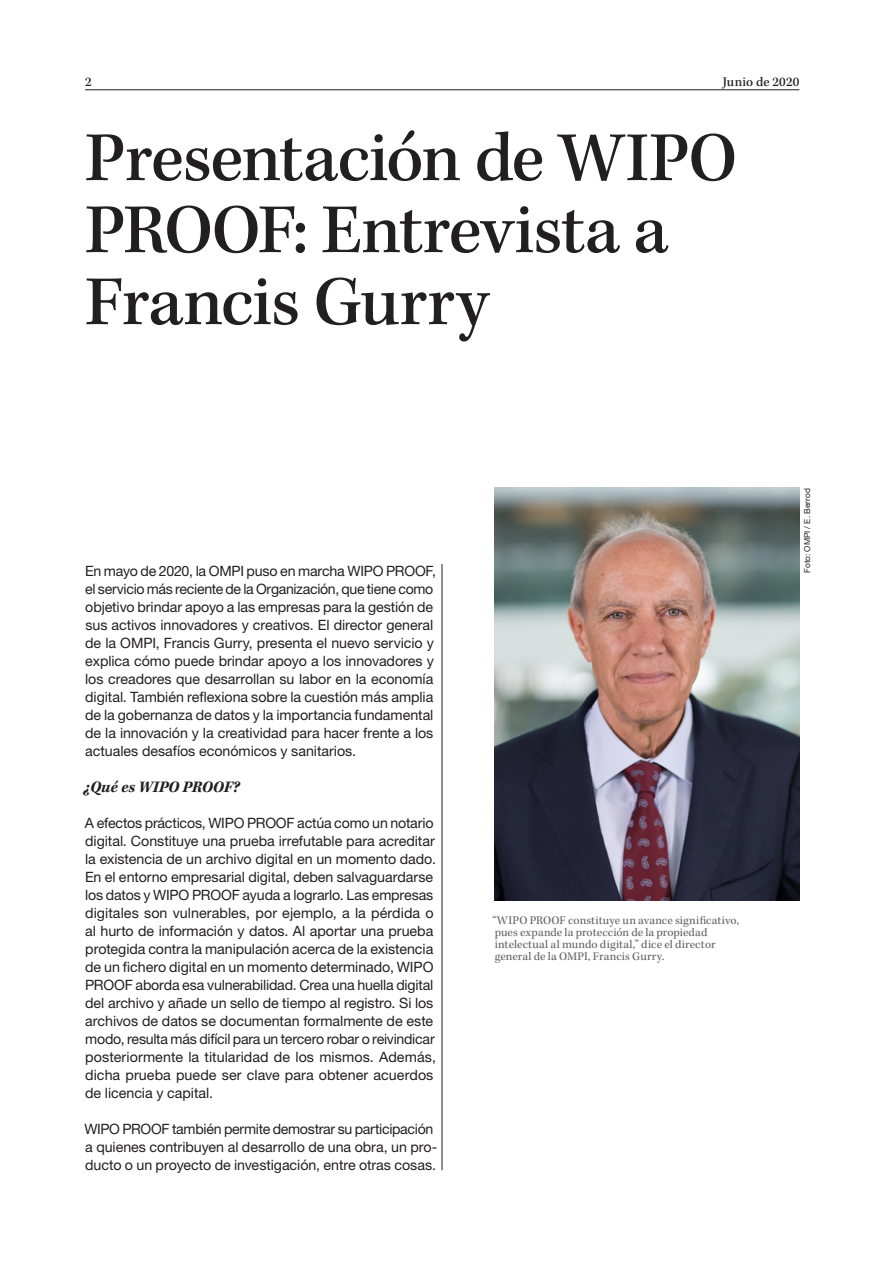
<style>
.page{position:relative;width:893px;height:1263px;background:#fff}
.page>*{position:absolute;margin:0;border:0;box-sizing:border-box;transform-origin:0 0}
.t1{font:500 72px/72px "Kepler Std";letter-spacing:-.02em;color:#231f20}
.Question{font:italic 700 16.5px "Kepler Std";letter-spacing:-.005em;color:#231f20}
.Body{font:14.25px/18px "Helvetica Neue LT Std";letter-spacing:-.005em;color:#231f20}
.t2{font:500 13.5px "Kepler Std";letter-spacing:.02em;color:#231f20}
.t3{font:12px/12px "Kepler Std";letter-spacing:.005em;color:#636366}
.Photo_credit{font:8.25px "Helvetica Neue LT Std";letter-spacing:.01em;color:#231f20}
</style>
<div class="page">
<hr style="left:85px;top:90px;width:714px;height:1px;background:#231f20">
<hr style="left:442px;top:564px;width:1px;height:606px;background:#231f20">
<img style="left:495px;top:488px;width:304px;height:412px">
<p class="t2" style="left:85px;top:74px;width:8px">2</p>
<p class="t2" style="left:723px;top:74px;width:78px">Junio de 2020</p>
<p class="t1" style="left:85px;top:124px;width:654px">Presentación de WIPO<br>PROOF: Entrevista a<br>Francis Gurry</p>
<p class="Body" style="left:85px;top:562px;width:352px">En mayo de 2020, la OMPI puso en marcha WIPO PROOF, el servicio más reciente de la Organización, que tiene como objetivo brindar apoyo a las empresas para la gestión de sus activos innovadores y creativos. El director general de la OMPI, Francis Gurry, presenta el nuevo servicio y explica cómo puede brindar apoyo a los innovadores y los creadores que desarrollan su labor en la economía digital. También reflexiona sobre la cuestión más amplia de la gobernanza de datos y la importancia fundamental de la innovación y la creatividad para hacer frente a los actuales desafíos económicos y sanitarios.</p>
<p class="Question" style="left:84px;top:778px;width:158px">¿Qué es WIPO PROOF?</p>
<p class="Body" style="left:85px;top:814px;width:353px">A efectos prácticos, WIPO PROOF actúa como un notario digital. Constituye una prueba irrefutable para acreditar la existencia de un archivo digital en un momento dado.<br>En el entorno empresarial digital, deben salvaguardarse los datos y WIPO PROOF ayuda a lograrlo. Las empresas digitales son vulnerables, por ejemplo, a la pérdida o al hurto de información y datos. Al aportar una prueba protegida contra la manipulación acerca de la existencia de un fichero digital en un momento determinado, WIPO PROOF aborda esa vulnerabilidad. Crea una huella digital del archivo y añade un sello de tiempo al registro. Si los archivos de datos se documentan formalmente de este modo, resulta más difícil para un tercero robar o reivindicar posteriormente la titularidad de los mismos. Además, dicha prueba puede ser clave para obtener acuerdos de licencia y capital.</p>
<p class="Body" style="left:84px;top:1120px;width:355px">WIPO PROOF también permite demostrar su participación a quienes contribuyen al desarrollo de una obra, un pro&shy;ducto o un proyecto de investigación, entre otras cosas.</p>
<p class="t3" style="left:492px;top:915px;width:248px">“WIPO PROOF constituye un avance significativo, pues expande la protección de la propiedad intelectual al mundo digital,” dice el director general de la OMPI, Francis Gurry.</p>
<p class="Photo_credit" style="left:802px;top:573px;width:86px;rotate:-90deg">Foto: OMPI / E. Berrod</p>
</div>
